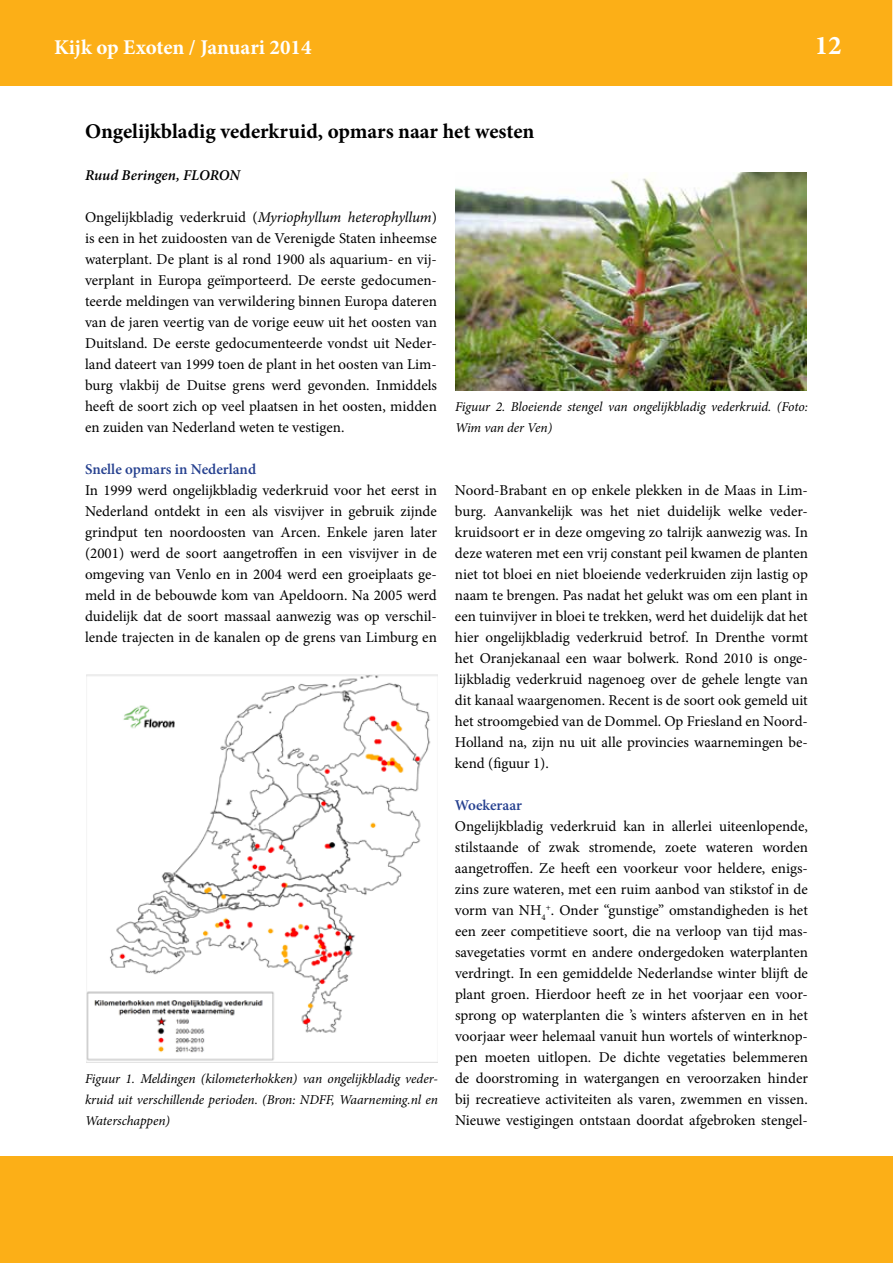
<style>
.page{position:relative;width:893px;height:1263px;background:#fff}
.page>*{position:absolute;margin:0;border:0;box-sizing:border-box;transform-origin:0 0}
.t1{font:700 27px "Minion Pro";color:#fff}
.t2{font:700 21px "Minion Pro";color:#000}
.t3{font:700 21px "Minion Pro";letter-spacing:-.005em;color:#fff}
.t4{font:15px/21px "Minion Pro";color:#000;text-align:justify}
.t5{font:600 15px "Minion Pro";color:#25408f}
.t6{font:italic 600 15px "Minion Pro";letter-spacing:-.005em;color:#000}
.t7{font:italic 13.5px/21px "Minion Pro";letter-spacing:-.005em;color:#000;text-align:justify}
.s1{font-style:italic}
</style>
<div class="page">
<div style="left:0;top:1157px;width:893px;height:106px;background:#fcaf17"></div>
<div style="left:0;top:0;width:893px;height:85px;background:#fcaf17"></div>
<svg style="left:892px;top:0;width:1px;height:86px"></svg>
<img style="left:86px;top:674px;width:352px;height:388px">
<img style="left:455px;top:172px;width:352px;height:218px">
<h2 class="t3" style="left:54px;top:32px;width:259px">Kijk op Exoten / Januari 2014</h2>
<h1 class="t1" style="left:815px;top:26px;width:28px">12</h1>
<h2 class="t2" style="left:85px;top:116px;width:451px">Ongelijkbladig vederkruid, opmars naar het westen</h2>
<p class="t6" style="left:85px;top:165px;width:156px">Ruud Beringen, FLORON</p>
<p class="t4" style="left:85px;top:207px;width:353px">Ongelijkbladig vederkruid (<span class="s1">Myriophyllum heterophyllum</span>) is een in het zuidoosten van de Verenigde Staten inheemse waterplant. De plant is al rond 1900 als aquarium- en vij&shy;verplant in Europa geïmporteerd. De eerste gedocumen&shy;teerde meldingen van verwildering binnen Europa dateren van de jaren veertig van de vorige eeuw uit het oosten van Duitsland. De eerste gedocumenteerde vondst uit Neder&shy;land dateert van 1999 toen de plant in het oosten van Lim&shy;burg vlakbij de Duitse grens werd gevonden. Inmiddels heeft de soort zich op veel plaatsen in het oosten, midden en zuiden van Nederland weten te vestigen.</p>
<p class="t5" style="left:85px;top:459px;width:173px">Snelle opmars in Nederland</p>
<p class="t4" style="left:85px;top:480px;width:353px">In 1999 werd ongelijkbladig vederkruid voor het eerst in Nederland ontdekt in een als visvijver in gebruik zijnde grindput ten noordoosten van Arcen. Enkele jaren later (2001) werd de soort aangetroffen in een visvijver in de omgeving van Venlo en in 2004 werd een groeiplaats ge&shy;meld in de bebouwde kom van Apeldoorn. Na 2005 werd duidelijk dat de soort massaal aanwezig was op verschil&shy;lende trajecten in de kanalen op de grens van Limburg en</p>
<p class="t4" style="left:455px;top:480px;width:354px">Noord-Brabant en op enkele plekken in de Maas in Lim&shy;burg. Aanvankelijk was het niet duidelijk welke veder&shy;kruidsoort er in deze omgeving zo talrijk aanwezig was. In deze wateren met een vrij constant peil kwamen de planten niet tot bloei en niet bloeiende vederkruiden zijn lastig op naam te brengen. Pas nadat het gelukt was om een plant in een tuinvijver in bloei te trekken, werd het duidelijk dat het hier ongelijkbladig vederkruid betrof. In Drenthe vormt het Oranjekanaal een waar bolwerk. Rond 2010 is onge&shy;lijkbladig vederkruid nagenoeg over de gehele lengte van dit kanaal waargenomen. Recent is de soort ook gemeld uit het stroomgebied van de Dommel. Op Friesland en Noord-Holland na, zijn nu uit alle provincies waarnemingen be&shy;kend (figuur 1).</p>
<p class="t5" style="left:455px;top:795px;width:69px">Woekeraar</p>
<p class="t4" style="left:455px;top:816px;width:354px">Ongelijkbladig vederkruid kan in allerlei uiteenlopende, stilstaande of zwak stromende, zoete wateren worden aangetroffen. Ze heeft een voorkeur voor heldere, enigs&shy;zins zure wateren, met een ruim aanbod van stikstof in de vorm van NH<sub>4</sub><sup>+</sup>. Onder “gunstige” omstandigheden is het een zeer competitieve soort, die na verloop van tijd mas&shy;savegetaties vormt en andere ondergedoken waterplanten verdringt. In een gemiddelde Nederlandse winter blijft de plant groen. Hierdoor heeft ze in het voorjaar een voor&shy;sprong op waterplanten die ’s winters afsterven en in het voorjaar weer helemaal vanuit hun wortels of winterknop&shy;pen moeten uitlopen. De dichte vegetaties belemmeren de doorstroming in watergangen en veroorzaken hinder bij recreatieve activiteiten als varen, zwemmen en vissen.<br>Nieuwe vestigingen ontstaan doordat afgebroken stengel-</p>
<p class="t7" style="left:455px;top:396px;width:354px">Figuur 2. Bloeiende stengel van ongelijkbladig vederkruid. (Foto:<br>Wim van der Ven)</p>
<p class="t7" style="left:85px;top:1068px;width:354px">Figuur 1. Meldingen (kilometerhokken) van ongelijkbladig veder&shy;kruid uit verschillende perioden. (Bron: NDFF, Waarneming.nl en Waterschappen)</p>
</div>
